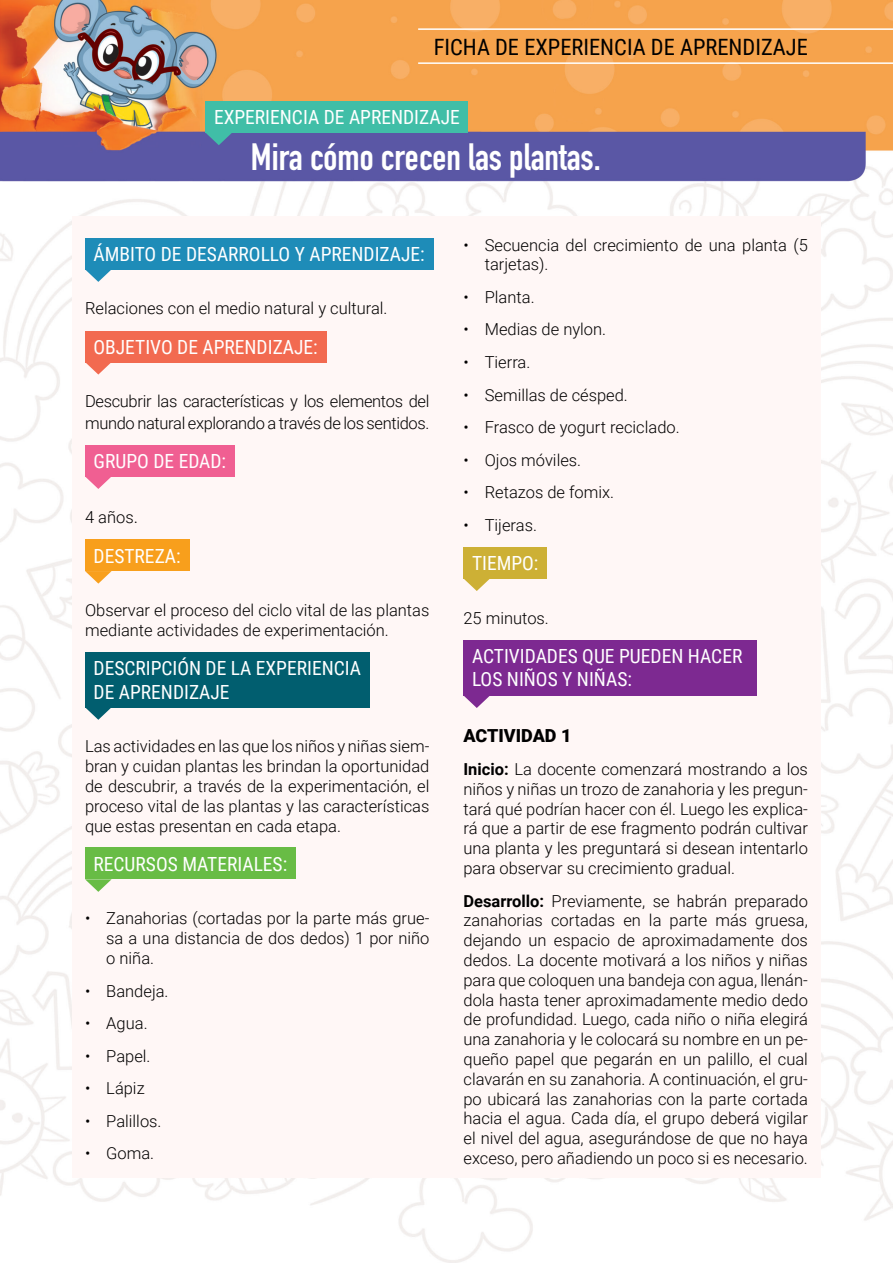
<style>
.page{position:relative;width:893px;height:1263px;background:#fff}
.page>*{position:absolute;margin:0;border:0;box-sizing:border-box;transform-origin:0 0}
.titulo{font:700 37.5px "DIN Condensed";color:#fff}
.t1{font:22.5px "Roboto Condensed";color:#000}
.objetivos{font:19.5px/23.4px "Roboto Condensed";color:#fff}
.t2{font:900 18px "Roboto";color:#000}
.texto{font:300 16.5px/19.8px "Roboto";color:#000;text-align:justify}
.texto-2{font:300 16.5px/21.6px "Roboto";letter-spacing:-.02em;color:#000}
.s1{font-size:18px}
.s2{font-weight:700}
</style>
<div class="page">
<img style="left:0;top:0;width:893px;height:1263px">
<div style="left:206px;top:101px;width:262px;height:32px;background:#40bea7"></div>
<svg style="left:206px;top:133px;width:26px;height:12px"></svg>
<hr style="left:418px;top:28px;width:475px;height:2px;background:#fff">
<hr style="left:418px;top:62px;width:475px;height:2px;background:#fff">
<div style="left:72px;top:217px;width:749px;height:961px;background:#fff7f6"></div>
<svg style="left:86px;top:270px;width:25px;height:12px"></svg>
<div style="left:85px;top:238px;width:348px;height:32px;background:#1e8cb8"></div>
<svg style="left:85px;top:362px;width:27px;height:13px"></svg>
<div style="left:85px;top:331px;width:242px;height:31px;background:#f26a50"></div>
<div style="left:85px;top:445px;width:150px;height:31px;background:#f05f92"></div>
<svg style="left:85px;top:476px;width:27px;height:13px"></svg>
<div style="left:85px;top:539px;width:104px;height:32px;background:#f89f1c"></div>
<svg style="left:85px;top:571px;width:27px;height:13px"></svg>
<div style="left:85px;top:652px;width:285px;height:55px;background:#015e6f"></div>
<svg style="left:85px;top:707px;width:27px;height:13px"></svg>
<div style="left:85px;top:848px;width:211px;height:31px;background:#68bc45"></div>
<svg style="left:85px;top:879px;width:27px;height:13px"></svg>
<div style="left:463px;top:547px;width:84px;height:31px;background:#cdb035"></div>
<svg style="left:463px;top:578px;width:27px;height:13px"></svg>
<div style="left:463px;top:640px;width:294px;height:55px;background:#7d2991"></div>
<svg style="left:463px;top:695px;width:27px;height:13px"></svg>
<p class="t1" style="left:434px;top:32px;width:376px">FICHA DE EXPERIENCIA DE APRENDIZAJE</p>
<p class="objetivos" style="left:214px;top:105px;width:247px">EXPERIENCIA DE APRENDIZAJE</p>
<p class="titulo" style="left:251px;top:132px;width:351px">Mira cómo crecen las plantas.</p>
<p class="objetivos" style="left:94px;top:242px;width:333px">ÁMBITO DE DESARROLLO Y APRENDIZAJE:</p>
<p class="texto" style="left:85px;top:298px;width:304px">Relaciones con el medio natural y cultural.</p>
<p class="objetivos" style="left:94px;top:335px;width:226px">OBJETIVO DE APRENDIZAJE:</p>
<p class="texto-2" style="left:85px;top:390px;width:346px">Descubrir las características y los elementos del mundo natural explorando a través de los sentidos.</p>
<p class="objetivos" style="left:94px;top:449px;width:134px">GRUPO DE EDAD:</p>
<p class="texto" style="left:85px;top:507px;width:54px">4 años<span class="s1">.</span></p>
<p class="objetivos" style="left:94px;top:543px;width:89px">DESTREZA:</p>
<p class="texto" style="left:85px;top:600px;width:346px">Observar el proceso del ciclo vital de las plantas mediante actividades de experimentación.</p>
<p class="objetivos" style="left:94px;top:656px;width:269px">DESCRIPCIÓN DE LA EXPERIENCIA<br>DE APRENDIZAJE</p>
<p class="texto" style="left:85px;top:736px;width:346px">Las actividades en las que los niños y niñas siem&shy;bran y cuidan plantas les brindan la oportunidad de descubrir, a través de la experimentación, el proceso vital de las plantas y las características que estas presentan en cada etapa.</p>
<p class="objetivos" style="left:94px;top:851px;width:195px">RECURSOS MATERIALES:</p>
<p class="texto" style="left:106px;top:908px;width:325px;text-indent:-21px">• Zanahorias (cortadas por la parte más grue&shy;sa a una distancia de dos dedos) 1 por niño o niña.</p>
<p class="texto" style="left:85px;top:980px;width:85px">• Bandeja.</p>
<p class="texto" style="left:85px;top:1013px;width:64px">• Agua.</p>
<p class="texto" style="left:85px;top:1045px;width:67px">• Papel.</p>
<p class="texto" style="left:85px;top:1078px;width:61px">• Lápiz</p>
<p class="texto" style="left:85px;top:1110px;width:78px">• Palillos.</p>
<p class="texto" style="left:85px;top:1143px;width:71px">• Goma.</p>
<p class="texto" style="left:485px;top:234px;width:325px;text-indent:-21px">• Secuencia del crecimiento de una planta (5 tarjetas).</p>
<p class="texto" style="left:463px;top:286px;width:73px">• Planta.</p>
<p class="texto" style="left:463px;top:319px;width:144px">• Medias de nylon.</p>
<p class="texto" style="left:463px;top:352px;width:68px">• Tierra.</p>
<p class="texto" style="left:463px;top:384px;width:166px">• Semillas de césped.</p>
<p class="texto" style="left:463px;top:417px;width:218px">• Frasco de yogurt reciclado.</p>
<p class="texto" style="left:463px;top:449px;width:119px">• Ojos móviles.</p>
<p class="texto" style="left:463px;top:482px;width:152px">• Retazos de fomix.</p>
<p class="texto" style="left:463px;top:514px;width:75px">• Tijeras.</p>
<p class="objetivos" style="left:472px;top:551px;width:68px">TIEMPO:</p>
<p class="texto" style="left:463px;top:607px;width:87px">25 minutos.</p>
<p class="objetivos" style="left:472px;top:643px;width:272px">ACTIVIDADES QUE PUEDEN HACER<br>LOS NIÑOS Y NIÑAS:</p>
<p class="t2" style="left:463px;top:723px;width:109px">ACTIVIDAD 1</p>
<p class="texto" style="left:463px;top:758px;width:346px"><span class="s2">Inicio:</span> La docente comenzará mostrando a los niños y niñas un trozo de zanahoria y les pregun&shy;tará qué podrían hacer con él. Luego les explica&shy;rá que a partir de ese fragmento podrán cultivar una planta y les preguntará si desean intentarlo para observar su crecimiento gradual.</p>
<p class="texto" style="left:463px;top:890px;width:346px"><span class="s2">Desarrollo:</span> Previamente, se habrán preparado zanahorias cortadas en la parte más gruesa, dejando un espacio de aproximadamente dos dedos. La docente motivará a los niños y niñas para que coloquen una bandeja con agua, llenán&shy;dola hasta tener aproximadamente medio dedo de profundidad. Luego, cada niño o niña elegirá una zanahoria y le colocará su nombre en un pe&shy;queño papel que pegarán en un palillo, el cual clavarán en su zanahoria. A continuación, el gru&shy;po ubicará las zanahorias con la parte cortada hacia el agua. Cada día, el grupo deberá vigilar el nivel del agua, asegurándose de que no haya exceso, pero añadiendo un poco si es necesario.</p>
</div>
